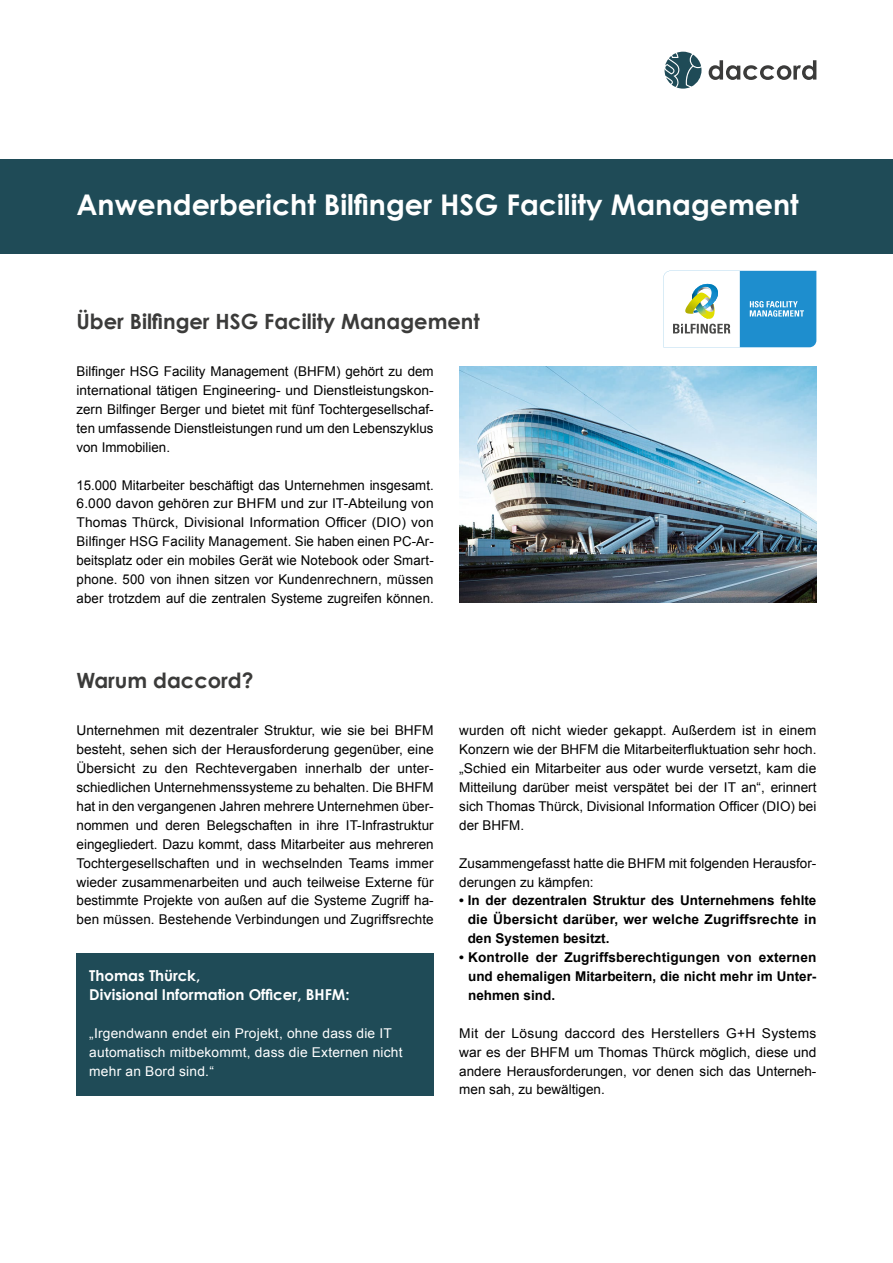
<style>
.page{position:relative;width:893px;height:1263px;background:#fff}
.page>*{position:absolute;margin:0;border:0;box-sizing:border-box;transform-origin:0 0}
.t1{font:700 28.5px "Century Gothic";color:#fff}
.t2{font:700 21px "Century Gothic";color:#3b3b3a}
.t3{font:700 15px/18.9px "Century Gothic";color:#fff}
.t4{font:13.5px/18.9px "Arial";color:#000;text-align:justify}
.t5{font:700 13.5px/18.9px "Arial";color:#000;text-align:justify}
.t6{font:13.5px/18.9px "Arial";letter-spacing:.015em;color:#fff}
</style>
<div class="page">
<img style="left:459px;top:367px;width:357px;height:236px">
<div style="left:0;top:159px;width:893px;height:94px;background:#1f4b57"></div>
<div style="left:77px;top:953px;width:357px;height:143px;background:#1f4b57"></div>
<svg style="left:709px;top:60px;width:107px;height:20px"></svg>
<svg style="left:665px;top:52px;width:36px;height:37px"></svg>
<svg style="left:663px;top:271px;width:153px;height:76px"></svg>
<h1 class="t1" style="left:77px;top:187px;width:724px">Anwenderbericht Bilfinger HSG Facility Management</h1>
<h2 class="t2" style="left:77px;top:308px;width:405px">Über Bilfinger HSG Facility Management</h2>
<p class="t4" style="left:77px;top:362px;width:359px">Bilfinger HSG Facility Management (BHFM) gehört zu dem international tätigen Engineering- und Dienstleistungskon&shy;zern Bilfinger Berger und bietet mit fünf Tochtergesellschaf&shy;ten umfassende Dienstleistungen rund um den Lebenszyklus von Immobilien.</p>
<p class="t4" style="left:77px;top:475px;width:359px">15.000 Mitarbeiter beschäftigt das Unternehmen insgesamt.<br>6.000 davon gehören zur BHFM und zur IT-Abteilung von Thomas Thürck, Divisional Information Officer (DIO) von Bilfinger HSG Facility Management. Sie haben einen PC-Ar&shy;beitsplatz oder ein mobiles Gerät wie Notebook oder Smart&shy;phone. 500 von ihnen sitzen vor Kundenrechnern, müssen aber trotzdem auf die zentralen Systeme zugreifen können.</p>
<h2 class="t2" style="left:77px;top:667px;width:178px">Warum daccord?</h2>
<p class="t4" style="left:77px;top:721px;width:359px">Unternehmen mit dezentraler Struktur, wie sie bei BHFM besteht, sehen sich der Herausforderung gegenüber, eine Übersicht zu den Rechtevergaben innerhalb der unter&shy;schiedlichen Unternehmenssysteme zu behalten. Die BHFM hat in den vergangenen Jahren mehrere Unternehmen über&shy;nommen und deren Belegschaften in ihre IT-Infrastruktur eingegliedert. Dazu kommt, dass Mitarbeiter aus mehreren Tochtergesellschaften und in wechselnden Teams immer wieder zusammenarbeiten und auch teilweise Externe für bestimmte Projekte von außen auf die Systeme Zugriff ha&shy;ben müssen. Bestehende Verbindungen und Zugriffsrechte</p>
<p class="t4" style="left:459px;top:721px;width:359px">wurden oft nicht wieder gekappt. Außerdem ist in einem Konzern wie der BHFM die Mitarbeiterfluktuation sehr hoch. „Schied ein Mitarbeiter aus oder wurde versetzt, kam die Mitteilung darüber meist verspätet bei der IT an“, erinnert sich Thomas Thürck, Divisional Information Officer (DIO) bei der BHFM.</p>
<p class="t4" style="left:459px;top:853px;width:359px">Zusammengefasst hatte die BHFM mit folgenden Herausfor&shy;derungen zu kämpfen:</p>
<p class="t5" style="left:468px;top:892px;width:350px;text-indent:-8px">• In der dezentralen Struktur des Unternehmens fehlte die Übersicht darüber, wer welche Zugriffsrechte in den Systemen besitzt.</p>
<p class="t5" style="left:468px;top:948px;width:350px;text-indent:-9px">• Kontrolle der Zugriffsberechtigungen von externen und ehemaligen Mitarbeitern, die nicht mehr im Unter&shy;nehmen sind.</p>
<p class="t4" style="left:459px;top:1024px;width:359px">Mit der Lösung daccord des Herstellers G+H Systems war es der BHFM um Thomas Thürck möglich, diese und andere Herausforderungen, vor denen sich das Unterneh&shy;men sah, zu bewältigen.</p>
<p class="t3" style="left:89px;top:966px;width:262px">Thomas Thürck,<br>Divisional Information Officer, BHFM:</p>
<p class="t6" style="left:89px;top:1024px;width:315px">„Irgendwann endet ein Projekt, ohne dass die IT automatisch mitbekommt, dass die Externen nicht mehr an Bord sind.“</p>
</div>
